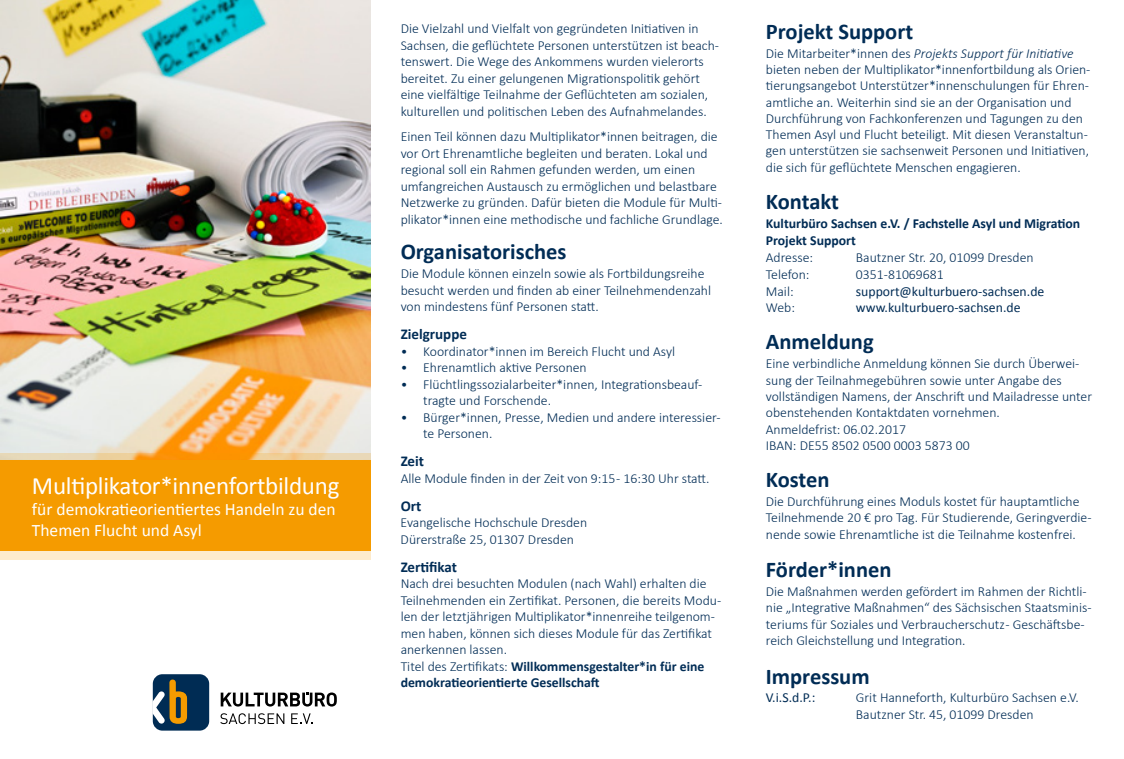
<style>
.page{position:relative;width:1124px;height:759px;background:#fff}
.page>*{position:absolute;margin:0;border:0;box-sizing:border-box;transform-origin:0 0}
.t1{font:25px "Calibri";letter-spacing:-.01em;color:#fff}
.t2{font:700 22.5px "Calibri";color:#002c55}
.t3{font:17.5px/21px "Calibri";color:#fff}
.t4{font:700 15px "Calibri";color:#002c55}
.t5{font:300 13.75px/16.5px "Calibri";color:#002c55}
.t6{font:13.75px "Calibri";color:#002c55}
.t7{font:700 13.75px/17.5px "Calibri";color:#002c55}
.s1{font-weight:700}
.s2{font-style:italic}
</style>
<div class="page">
<img style="left:0;top:0;width:371px;height:452px">
<svg style="left:0;top:452px;width:371px;height:107px;background:#f6d198"></svg>
<div style="left:0;top:460px;width:370px;height:90px;background:#f59b00"></div>
<div style="left:153px;top:674px;width:56px;height:56px;background:#002c54;border-radius:10px"></div>
<svg style="left:221px;top:692px;width:116px;height:14px"></svg>
<svg style="left:220px;top:713px;width:64px;height:10px"></svg>
<svg style="left:291px;top:713px;width:21px;height:10px"></svg>
<svg style="left:152px;top:679px;width:35px;height:44px"></svg>
<h1 class="t1" style="left:32px;top:469px;width:309px">Multiplikator*innenfortbildung</h1>
<p class="t3" style="left:32px;top:498px;width:305px">für demokratieorientiertes Handeln zu den<br>Themen Flucht und Asyl</p>
<p class="t5" style="left:400px;top:20px;width:320px">Die Vielzahl und Vielfalt von gegründeten Initiativen in Sachsen, die geflüchtete Personen unterstützen ist beach&shy;tenswert. Die Wege des Ankommens wurden vielerorts bereitet. Zu einer gelungenen Migrationspolitik gehört eine vielfältige Teilnahme der Geflüchteten am sozialen, kulturellen und politischen Leben des Aufnahmelandes.</p>
<p class="t5" style="left:400px;top:128px;width:324px">Einen Teil können dazu Multiplikator*innen beitragen, die vor Ort Ehrenamtliche begleiten und beraten. Lokal und regional soll ein Rahmen gefunden werden, um einen umfangreichen Austausch zu ermöglichen und belastbare Netzwerke zu gründen. Dafür bieten die Module für Multi&shy;plikator*innen eine methodische und fachliche Grundlage.</p>
<h2 class="t2" style="left:400px;top:237px;width:167px">Organisatorisches</h2>
<p class="t5" style="left:400px;top:265px;width:312px">Die Module können einzeln sowie als Fortbildungsreihe besucht werden und finden ab einer Teilnehmendenzahl von mindestens fünf Personen statt.</p>
<p class="t4" style="left:400px;top:324px;width:68px">Zielgruppe</p>
<p class="t5" style="left:400px;top:342px;width:276px">• Koordinator*innen im Bereich Flucht und Asyl</p>
<p class="t5" style="left:400px;top:359px;width:187px">• Ehrenamtlich aktive Personen</p>
<p class="t5" style="left:423px;top:375px;width:281px;text-indent:-22px">• Flüchtlingssozialarbeiter*innen, Integrationsbeauf&shy;tragte und Forschende.</p>
<p class="t5" style="left:423px;top:408px;width:299px;text-indent:-22px">• Bürger*innen, Presse, Medien und andere interessier&shy;te Personen.</p>
<p class="t4" style="left:400px;top:451px;width:25px">Zeit</p>
<p class="t5" style="left:400px;top:469px;width:310px">Alle Module finden in der Zeit von 9:15 - 16:30 Uhr statt.</p>
<p class="t4" style="left:400px;top:496px;width:22px">Ort</p>
<p class="t5" style="left:400px;top:514px;width:188px">Evangelische Hochschule Dresden<br>Dürerstraße 25, 01307 Dresden</p>
<p class="t4" style="left:400px;top:557px;width:58px">Zertifikat</p>
<p class="t5" style="left:400px;top:575px;width:322px">Nach drei besuchten Modulen (nach Wahl) erhalten die Teilnehmenden ein Zertifikat. Personen, die bereits Modu&shy;len der letztjährigen Multiplikator*innenreihe teilgenom&shy;men haben, können sich dieses Module für das Zertifikat anerkennen lassen.<br>Titel des Zertifikats: <span class="s1">Willkommensgestalter*in für eine demokratieorientierte Gesellschaft</span></p>
<h2 class="t2" style="left:765px;top:17px;width:149px">Projekt Support</h2>
<p class="t5" style="left:765px;top:45px;width:326px">Die Mitarbeiter*innen des <span class="s2">Projekts Support für Initiative </span>bieten neben der Multiplikator*innenfortbildung als Orien&shy;tierungsangebot Unterstützer*innenschulungen für Ehren&shy;amtliche an. Weiterhin sind sie an der Organisation und Durchführung von Fachkonferenzen und Tagungen zu den Themen Asyl und Flucht beteiligt. Mit diesen Veranstaltun&shy;gen unterstützen sie sachsenweit Personen und Initiativen, die sich für geflüchtete Menschen engagieren.</p>
<h2 class="t2" style="left:765px;top:187px;width:75px">Kontakt</h2>
<p class="t7" style="left:765px;top:214px;width:316px">Kulturbüro Sachsen e.V. / Fachstelle Asyl und Migration<br>Projekt Support</p>
<p class="t5" style="left:765px;top:249px;width:49px">Adresse:</p>
<p class="t5" style="left:855px;top:249px;width:179px">Bautzner Str. 20, 01099 Dresden</p>
<p class="t5" style="left:765px;top:266px;width:45px">Telefon:</p>
<p class="t5" style="left:855px;top:266px;width:89px">0351-81069681</p>
<p class="t5" style="left:765px;top:283px;width:29px">Mail:</p>
<p class="t6" style="left:855px;top:282px;width:190px">support@kulturbuero-sachsen.de</p>
<p class="t5" style="left:765px;top:299px;width:31px">Web:</p>
<p class="t6" style="left:855px;top:299px;width:166px">www.kulturbuero-sachsen.de</p>
<h2 class="t2" style="left:765px;top:327px;width:109px">Anmeldung</h2>
<p class="t5" style="left:765px;top:355px;width:328px">Eine verbindliche Anmeldung können Sie durch Überwei&shy;sung der Teilnahmegebühren sowie unter Angabe des vollständigen Namens, der Anschrift und Mailadresse unter obenstehenden Kontaktdaten vornehmen.<br>Anmeldefrist: 06.02.2017<br>IBAN: DE55 8502 0500 0003 5873 00</p>
<h2 class="t2" style="left:765px;top:465px;width:65px">Kosten</h2>
<p class="t5" style="left:765px;top:492px;width:327px">Die Durchführung eines Moduls kostet für hauptamtliche<br>Teilnehmende 20 € pro Tag. Für Studierende, Geringverdie&shy;nende sowie Ehrenamtliche ist die Teilnahme kostenfrei.</p>
<h2 class="t2" style="left:765px;top:555px;width:127px">Förder*innen</h2>
<p class="t5" style="left:765px;top:583px;width:327px">Die Maßnahmen werden gefördert im Rahmen der Richtli&shy;nie „Integrative Maßnahmen“ des Sächsischen Staatsminis&shy;teriums für Soziales und Verbraucherschutz - Geschäftsbe&shy;reich Gleichstellung und Integration.</p>
<h2 class="t2" style="left:765px;top:661px;width:105px">Impressum</h2>
<p class="t6" style="left:765px;top:688px;width:51px">V.i.S.d.P.:</p>
<p class="t5" style="left:855px;top:689px;width:224px">Grit Hanneforth, Kulturbüro Sachsen e.V.<br>Bautzner Str. 45, 01099 Dresden</p>
</div>
